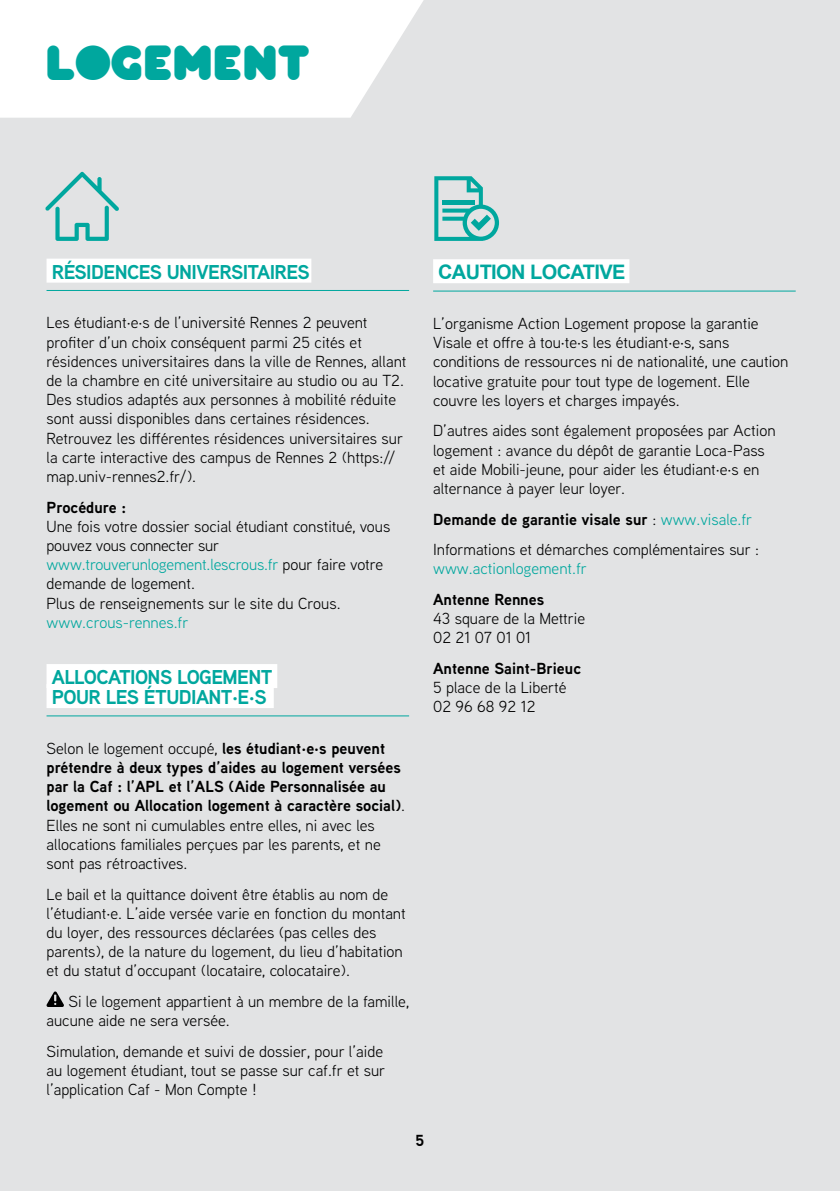
<style>
.page{position:relative;width:840px;height:1191px;background:#fff}
.page>*{position:absolute;margin:0;border:0;box-sizing:border-box;transform-origin:0 0}
.t1{font:48px "Pochoir Pleine";color:#00a79e}
.t2{font:700 20px/20px "Aaux Next";letter-spacing:-.03em;color:#00a79e}
.t3{font:700 20px "Arial";letter-spacing:-.03em;color:#00a79e}
.t4{font:16px/19.2px "Aaux Next";color:#000}
.t5{font:700 16px/19.2px "Aaux Next";color:#000}
.t6{font:16px "Aaux Next";color:#00a79e}
.s1{color:#00a79e}
.s2{font-weight:400}
.s3{font-weight:700}
</style>
<div class="page">
<div style="left:0;top:0;width:839px;height:1191px;background:#e2e3e4"></div>
<hr style="left:46px;top:290px;width:363px;height:1px;background:#00a79e">
<div style="left:46px;top:259px;width:265px;height:24px;background:#fff"></div>
<div style="left:46px;top:664px;width:231px;height:24px;background:#fff"></div>
<hr style="left:46px;top:715px;width:363px;height:1px;background:#00a79e">
<div style="left:46px;top:684px;width:227px;height:24px;background:#fff"></div>
<svg style="left:46px;top:991px;width:18px;height:16px"></svg>
<hr style="left:433px;top:290px;width:362px;height:1px;background:#00a79e">
<div style="left:433px;top:259px;width:196px;height:24px;background:#fff"></div>
<svg style="left:0;top:0;width:423px;height:118px;background:#fcfcfc"></svg>
<svg style="left:45px;top:172px;width:74px;height:69px"></svg>
<svg style="left:434px;top:176px;width:64px;height:65px"></svg>
<h1 class="t1" style="left:45px;top:33px;width:265px">LOGEMENT</h1>
<p class="t2" style="left:52px;top:261px;width:256px">Résidences universitaires</p>
<p class="t4" style="left:46px;top:313px;width:361px">Les étudiant·e·s de l’université Rennes 2 peuvent profiter d’un choix conséquent parmi 25 cités et résidences universitaires dans la ville de Rennes, allant de la chambre en cité universitaire au studio ou au T2.<br>Des studios adaptés aux personnes à mobilité réduite sont aussi disponibles dans certaines résidences.<br>Retrouvez les différentes résidences universitaires sur la carte interactive des campus de Rennes 2 (https:// map.univ-rennes2.fr/).</p>
<p class="t5" style="left:46px;top:497px;width:81px">Procédure :</p>
<p class="t4" style="left:46px;top:516px;width:345px">Une fois votre dossier social étudiant constitué, vous pouvez vous connecter sur <span class="s1">www.trouverunlogement.lescrous.fr</span> pour faire votre demande de logement.<br>Plus de renseignements sur le site du Crous.</p>
<p class="t6" style="left:46px;top:611px;width:143px">www.crous-rennes.fr</p>
<p class="t2" style="left:52px;top:666px;width:222px">Allocations logement pour les étudiant·e·s</p>
<p class="t5" style="left:46px;top:738px;width:360px"><span class="s2">Selon le logement occupé,</span> les étudiant·e·s peuvent prétendre à deux types d’aides au logement versées par la Caf : l’APL et l’ALS (Aide Personnalisée au logement ou Allocation logement à caractère social)<span class="s2">.<br>Elles ne sont ni cumulables entre elles, ni avec les allocations familiales perçues par les parents, et ne sont pas rétroactives.</span></p>
<p class="t4" style="left:46px;top:884px;width:360px">Le bail et la quittance doivent être établis au nom de l’étudiant·e. L’aide versée varie en fonction du montant du loyer, des ressources déclarées (pas celles des parents), de la nature du logement, du lieu d’habitation et du statut d’occupant (locataire, colocataire).</p>
<p class="t4" style="left:46px;top:991px;width:364px;text-indent:22px">Si le logement appartient à un membre de la famille, aucune aide ne sera versée.</p>
<p class="t4" style="left:46px;top:1041px;width:340px">Simulation, demande et suivi de dossier, pour l’aide au logement étudiant, tout se passe sur caf.fr et sur l’application Caf - Mon Compte !</p>
<p class="t3" style="left:438px;top:259px;width:189px">CAUTION LOCATIVE</p>
<p class="t4" style="left:433px;top:313px;width:356px">L’organisme Action Logement propose la garantie Visale et offre à tou·te·s les étudiant·e·s, sans conditions de ressources ni de nationalité, une caution locative gratuite pour tout type de logement. Elle couvre les loyers et charges impayés.</p>
<p class="t4" style="left:433px;top:420px;width:344px">D’autres aides sont également proposées par Action logement : avance du dépôt de garantie Loca-Pass et aide Mobili-jeune, pour aider les étudiant·e·s en alternance à payer leur loyer.</p>
<p class="t4" style="left:433px;top:503px;width:327px;line-height:30.6px"><span class="s3">Demande de garantie visale sur</span> : <span class="s1">www.visale.fr<br></span>Informations et démarches complémentaires sur :</p>
<p class="t6" style="left:433px;top:558px;width:155px">www.actionlogement.fr</p>
<p class="t5" style="left:433px;top:589px;width:112px">Antenne Rennes</p>
<p class="t4" style="left:433px;top:608px;width:153px">43 square de la Mettrie<br>02 21 07 01 01</p>
<p class="t5" style="left:433px;top:658px;width:149px">Antenne Saint-Brieuc</p>
<p class="t4" style="left:433px;top:677px;width:135px">5 place de la Liberté<br>02 96 68 92 12</p>
<p class="t5" style="left:415px;top:1130px;width:10px">5</p>
</div>
